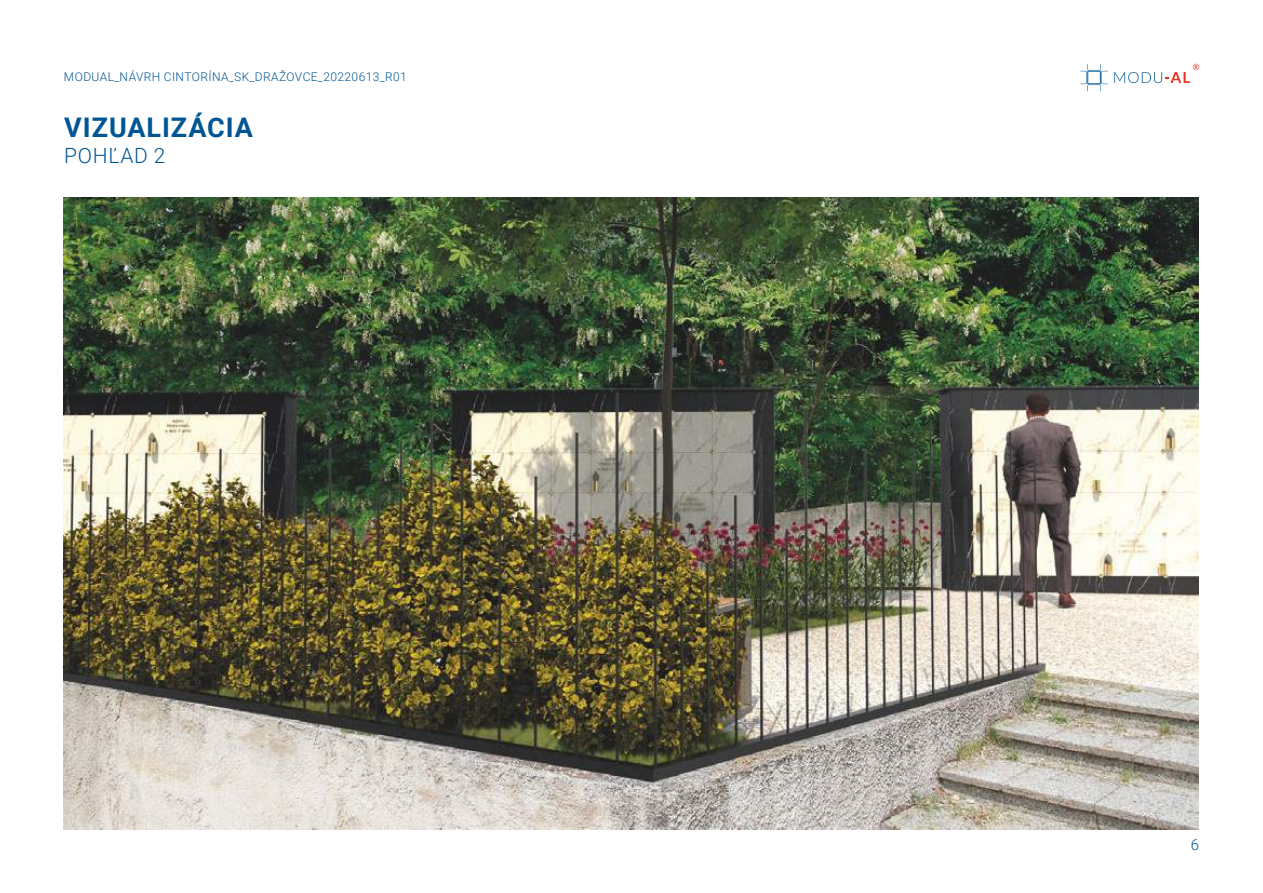
<style>
.page{position:relative;width:1263px;height:893px;background:#fff}
.page>*{position:absolute;margin:0;border:0;box-sizing:border-box;transform-origin:0 0}
.t1{font:700 27px "Roboto";letter-spacing:.035em;color:#005694}
.t2{font:300 21px "Roboto";letter-spacing:.035em;color:#005694}
.t3{font:300 15px "Roboto";color:#005694}
.t4{font:300 12px "Roboto";letter-spacing:.035em;color:#005694}
</style>
<div class="page">
<svg style="left:1114px;top:64px;width:85px;height:19px"></svg>
<svg style="left:1080px;top:64px;width:28px;height:27px"></svg>
<img style="left:64px;top:198px;width:1134px;height:631px">
<p class="t4" style="left:64px;top:68px;width:344px">MODUAL_NÁVRH CINTORÍNA_SK_DRAŽOVCE_20220613_R01</p>
<h1 class="t1" style="left:64px;top:109px;width:190px">VIZUALIZÁCIA</h1>
<h2 class="t2" style="left:64px;top:141px;width:103px">POHĽAD 2</h2>
<p class="t3" style="left:1191px;top:834px;width:10px">6</p>
</div>
